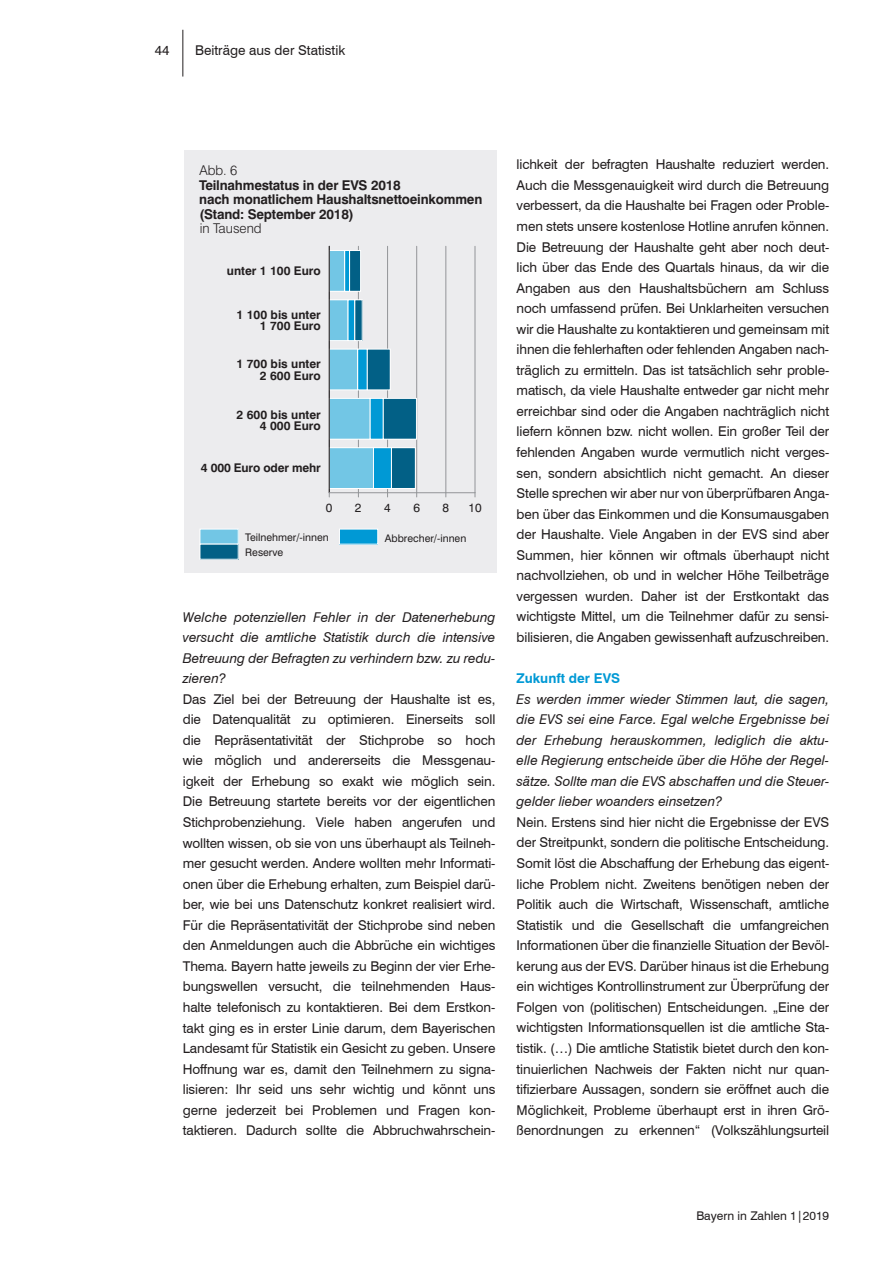
<style>
.page{position:relative;width:893px;height:1263px;background:#fff}
.page>*{position:absolute;margin:0;border:0;box-sizing:border-box;transform-origin:0 0}
.t1{font:13.5px/20.5px "Swiss 721 BT";letter-spacing:-.01em;color:#231f20;text-align:justify}
.t2{font:italic 13.5px/20.5px "Swiss 721 BT";color:#231f20;text-align:justify}
.t3{font:700 13.5px/14.5px "Swiss 721 BT";letter-spacing:-.015em;color:#231f20}
.t4{font:300 13.5px "Swiss 721 BT";color:#231f20}
.t5{font:700 13.5px "Swiss 721 BT";color:#0099d5}
.t6{font:700 12px/11.6px "Swiss 721 BT";color:#231f20;text-align:right}
.t7{font:12px "Swiss 721 BT";color:#231f20}
.t8{font:10.5px/15.1px "Swiss 721 BT";color:#231f20}
</style>
<div class="page">
<hr style="left:182px;top:30px;width:1px;height:47px;background:#231f20">
<div style="left:185px;top:150px;width:312px;height:423px;background:#ececee"></div>
<div style="left:200px;top:529px;width:38px;height:15px;background:#72c6e5"></div>
<div style="left:200px;top:529px;width:39px;height:15px;border:1px solid #fff"></div>
<div style="left:200px;top:544px;width:38px;height:15px;background:#026086"></div>
<div style="left:339px;top:529px;width:39px;height:15px;background:#0099d5"></div>
<hr style="left:358px;top:246px;width:1px;height:247px;background:#939598">
<hr style="left:387px;top:246px;width:1px;height:247px;background:#939598">
<hr style="left:416px;top:246px;width:1px;height:247px;background:#939598">
<hr style="left:445px;top:246px;width:1px;height:247px;background:#939598">
<hr style="left:475px;top:246px;width:1px;height:247px;background:#939598">
<div style="left:329px;top:250px;width:16px;height:41px;background:#72c6e5"></div>
<div style="left:329px;top:250px;width:16px;height:42px;border:1px solid #fff"></div>
<div style="left:329px;top:300px;width:19px;height:41px;background:#72c6e5"></div>
<div style="left:329px;top:299px;width:19px;height:42px;border:1px solid #fff"></div>
<div style="left:329px;top:349px;width:29px;height:41px;background:#72c6e5"></div>
<div style="left:329px;top:349px;width:29px;height:41px;border:1px solid #fff"></div>
<div style="left:329px;top:398px;width:41px;height:41px;background:#72c6e5"></div>
<div style="left:329px;top:398px;width:41px;height:41px;border:1px solid #fff"></div>
<div style="left:329px;top:448px;width:44px;height:40px;background:#72c6e5"></div>
<div style="left:329px;top:447px;width:45px;height:42px;border:1px solid #fff"></div>
<div style="left:345px;top:250px;width:5px;height:41px;background:#0099d5"></div>
<div style="left:344px;top:250px;width:6px;height:42px;border:1px solid #fff"></div>
<div style="left:348px;top:300px;width:7px;height:41px;background:#0099d5"></div>
<div style="left:358px;top:349px;width:9px;height:41px;background:#0099d5"></div>
<div style="left:357px;top:349px;width:11px;height:41px;border:1px solid #fff"></div>
<div style="left:370px;top:398px;width:13px;height:41px;background:#0099d5"></div>
<div style="left:373px;top:448px;width:18px;height:40px;background:#0099d5"></div>
<div style="left:373px;top:447px;width:19px;height:42px;border:1px solid #fff"></div>
<div style="left:350px;top:250px;width:11px;height:41px;background:#026086"></div>
<div style="left:349px;top:250px;width:12px;height:42px;border:1px solid #fff"></div>
<div style="left:355px;top:300px;width:7px;height:41px;background:#026086"></div>
<div style="left:354px;top:299px;width:9px;height:42px;border:1px solid #fff"></div>
<div style="left:367px;top:349px;width:23px;height:41px;background:#026086"></div>
<div style="left:367px;top:349px;width:24px;height:41px;border:1px solid #fff"></div>
<div style="left:383px;top:398px;width:33px;height:41px;background:#026086"></div>
<div style="left:383px;top:398px;width:34px;height:41px;border:1px solid #fff"></div>
<div style="left:391px;top:448px;width:24px;height:40px;background:#026086"></div>
<div style="left:391px;top:447px;width:25px;height:42px;border:1px solid #fff"></div>
<hr style="left:329px;top:246px;width:1px;height:247px;background:#231f20">
<hr style="left:329px;top:492px;width:146px;height:1px;background:#939598">
<p class="t1" style="left:155px;top:39px;width:16px">44</p>
<p class="t1" style="left:195px;top:39px;width:152px">Beiträge aus der Statistik</p>
<p class="t4" style="left:199px;top:162px;width:39px">Abb. 6</p>
<p class="t3" style="left:199px;top:178px;width:285px">Teilnahmestatus in der EVS 2018<br>nach monatlichem Haushaltsnettoeinkommen (Stand: September 2018)</p>
<p class="t4" style="left:200px;top:220px;width:63px">in Tausend</p>
<p class="t6" style="left:227px;top:265px;width:95px">unter 1 100 Euro</p>
<p class="t6" style="left:237px;top:309px;width:86px">1 100 bis unter<br>1 700 Euro</p>
<p class="t6" style="left:237px;top:358px;width:86px">1 700 bis unter<br>2 600 Euro</p>
<p class="t6" style="left:237px;top:408px;width:86px">2 600 bis unter<br>4 000 Euro</p>
<p class="t6" style="left:201px;top:462px;width:121px">4 000 Euro oder mehr</p>
<p class="t7" style="left:326px;top:500px;width:8px">0</p>
<p class="t7" style="left:355px;top:500px;width:8px">2</p>
<p class="t7" style="left:384px;top:500px;width:8px">4</p>
<p class="t7" style="left:413px;top:500px;width:8px">6</p>
<p class="t7" style="left:443px;top:500px;width:8px">8</p>
<p class="t7" style="left:468px;top:500px;width:15px">10</p>
<p class="t8" style="left:245px;top:530px;width:85px">Teilnehmer/-innen<br>Reserve</p>
<p class="t8" style="left:385px;top:530px;width:83px">Abbrecher/-innen</p>
<p class="t2" style="left:183px;top:606px;width:314px">Welche potenziellen Fehler in der Datenerhebung versucht die amtliche Statistik durch die intensive Betreuung der Befragten zu verhindern bzw. zu redu&shy;zieren?</p>
<p class="t1" style="left:183px;top:688px;width:314px">Das Ziel bei der Betreuung der Haushalte ist es, die Datenqualität zu optimieren. Einerseits soll die Repräsentativität der Stichprobe so hoch wie möglich und andererseits die Messgenau&shy;igkeit der Erhebung so exakt wie möglich sein.<br>Die Betreuung startete bereits vor der eigentlichen Stichprobenziehung. Viele haben angerufen und wollten wissen, ob sie von uns überhaupt als Teilneh&shy;mer gesucht werden. Andere wollten mehr Informati&shy;onen über die Erhebung erhalten, zum Beispiel darü&shy;ber, wie bei uns Datenschutz konkret realisiert wird.<br>Für die Repräsentativität der Stichprobe sind neben den Anmeldungen auch die Abbrüche ein wichtiges Thema. Bayern hatte jeweils zu Beginn der vier Erhe&shy;bungswellen versucht, die teilnehmenden Haus&shy;halte telefonisch zu kontaktieren. Bei dem Erstkon&shy;takt ging es in erster Linie darum, dem Bayerischen Landesamt für Statistik ein Gesicht zu geben. Unsere Hoffnung war es, damit den Teilnehmern zu signa&shy;lisieren: Ihr seid uns sehr wichtig und könnt uns gerne jederzeit bei Problemen und Fragen kon&shy;taktieren. Dadurch sollte die Abbruchwahrschein-</p>
<p class="t1" style="left:517px;top:154px;width:314px">lichkeit der befragten Haushalte reduziert werden.<br>Auch die Messgenauigkeit wird durch die Betreuung verbessert, da die Haushalte bei Fragen oder Proble&shy;men stets unsere kostenlose Hotline anrufen können.<br>Die Betreuung der Haushalte geht aber noch deut&shy;lich über das Ende des Quartals hinaus, da wir die Angaben aus den Haushaltsbüchern am Schluss noch umfassend prüfen. Bei Unklarheiten versuchen wir die Haushalte zu kontaktieren und gemeinsam mit ihnen die fehlerhaften oder fehlenden Angaben nach&shy;träglich zu ermitteln. Das ist tatsächlich sehr proble&shy;matisch, da viele Haushalte entweder gar nicht mehr erreichbar sind oder die Angaben nachträglich nicht liefern können bzw. nicht wollen. Ein großer Teil der fehlenden Angaben wurde vermutlich nicht verges&shy;sen, sondern absichtlich nicht gemacht. An dieser Stelle sprechen wir aber nur von überprüfbaren Anga&shy;ben über das Einkommen und die Konsumausgaben der Haushalte. Viele Angaben in der EVS sind aber Summen, hier können wir oftmals überhaupt nicht nachvollziehen, ob und in welcher Höhe Teilbeträge vergessen wurden. Daher ist der Erstkontakt das wichtigste Mittel, um die Teilnehmer dafür zu sensi&shy;bilisieren, die Angaben gewissenhaft aufzuschreiben.</p>
<p class="t5" style="left:517px;top:669px;width:105px">Zukunft der EVS</p>
<p class="t2" style="left:517px;top:688px;width:314px">Es werden immer wieder Stimmen laut, die sagen, die EVS sei eine Farce. Egal welche Ergebnisse bei der Erhebung herauskommen, lediglich die aktu&shy;elle Regierung entscheide über die Höhe der Regel&shy;sätze. Sollte man die EVS abschaffen und die Steuer&shy;gelder lieber woanders einsetzen?</p>
<p class="t1" style="left:517px;top:811px;width:314px">Nein. Erstens sind hier nicht die Ergebnisse der EVS der Streitpunkt, sondern die politische Entscheidung.<br>Somit löst die Abschaffung der Erhebung das eigent&shy;liche Problem nicht. Zweitens benötigen neben der Politik auch die Wirtschaft, Wissenschaft, amtliche Statistik und die Gesellschaft die umfangreichen Informationen über die finanzielle Situation der Bevöl&shy;kerung aus der EVS. Darüber hinaus ist die Erhebung ein wichtiges Kontrollinstrument zur Überprüfung der Folgen von (politischen) Entscheidungen. „Eine der wichtigsten Informationsquellen ist die amtliche Sta&shy;tistik. (…) Die amtliche Statistik bietet durch den kon&shy;tinuierlichen Nachweis der Fakten nicht nur quan&shy;tifizierbare Aussagen, sondern sie eröffnet auch die Möglichkeit, Probleme überhaupt erst in ihren Grö&shy;ßenordnungen zu erkennen“ (Volkszählungsurteil</p>
<p class="t7" style="left:696px;top:1208px;width:134px">Bayern in Zahlen 1|2019</p>
</div>
